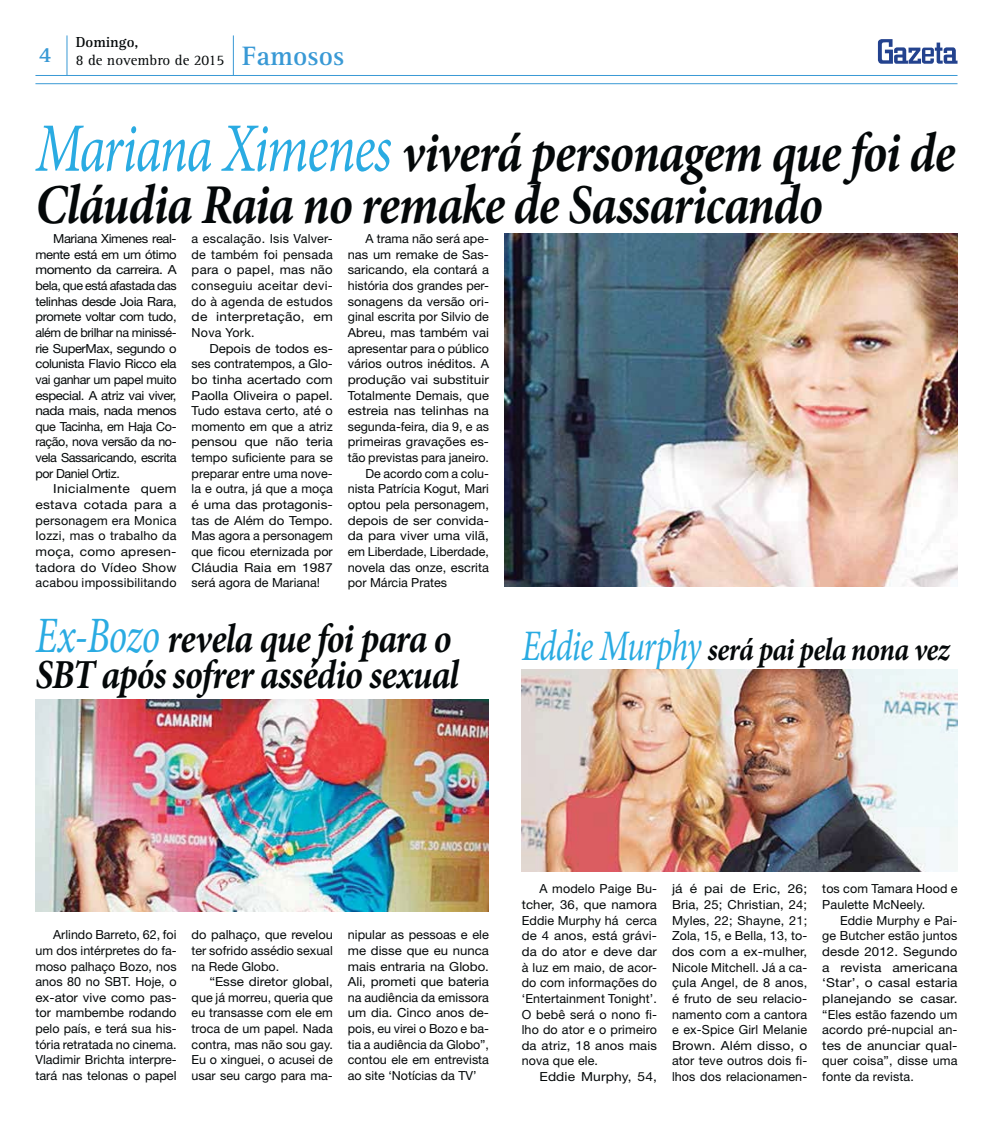
<style>
.page{position:relative;width:993px;height:1124px;background:#fff}
.page>*{position:absolute;margin:0;border:0;box-sizing:border-box;transform-origin:0 0}
.t1{font:italic 700 56.25px/52.5px "Minion Pro";letter-spacing:-.02em;color:#040809;scale:.87 1}
.t2{font:italic 700 41.25px/36.1px "Minion Pro";letter-spacing:-.02em;color:#040809;scale:.87 1}
.t3{font:italic 700 32.38px "Minion Pro";letter-spacing:-.02em;color:#040809;scale:.87 1}
.t4{font:700 27.5px "Rotis Serif";color:#3999d5}
.t5{font:700 22.5px "Rotis Serif";color:#3999d5}
.t6{font:15px "Rotis Serif";color:#040809}
.t7{font:700 15px "Rotis Serif";color:#040809}
.t8{font:12.5px/15.6px "Helvetica Neue";color:#040809;text-align:justify}
.t9{font:12.5px/15.6px "Helvetica Neue";color:#040809;text-align:justify;scale:1.1 1}
.t10{font:12.5px/15.6px "Helvetica Neue";color:#040809;text-align:justify;scale:1.06 1}
.t11{font:12.5px/15.6px "Helvetica Neue";color:#040809;text-align:justify;scale:1.07 1}
.t12{font:12.5px "Helvetica Neue";color:#040809;scale:1.09 1}
.t13{font:12.5px "Helvetica Neue";color:#040809;scale:1.04 1}
.s1{font-weight:400;font-size:69.38px;color:#2aabe2}
.s2{font-weight:400;font-size:51px;color:#2aabe2}
.s3{font-weight:400;font-size:43.5px;color:#2aabe2}
</style>
<div class="page">
<svg style="left:877px;top:39px;width:80px;height:25px"></svg>
<hr style="left:35px;top:83px;width:922px;height:1px;background:#3999d5">
<hr style="left:35px;top:75px;width:922px;height:1px;background:#3999d5">
<hr style="left:67px;top:35px;width:1px;height:40px;background:#3999d5">
<hr style="left:233px;top:35px;width:1px;height:40px;background:#3999d5">
<img style="left:35px;top:699px;width:454px;height:212px">
<img style="left:504px;top:233px;width:453px;height:353px">
<img style="left:521px;top:669px;width:436px;height:201px">
<p class="t7" style="left:76px;top:36px;width:64px">Domingo,</p>
<p class="t6" style="left:76px;top:54px;width:150px">8 de novembro de 2015</p>
<h3 class="t5" style="left:39px;top:46px;width:14px">4</h3>
<h3 class="t4" style="left:242px;top:45px;width:103px">Famosos</h3>
<h1 class="t1" style="left:35px;top:131px;width:1058px"><span class="s1">Mariana Ximenes</span> viverá personagem que foi de<br>Cláudia Raia no remake de Sassaricando</h1>
<p class="t8" style="left:35px;top:232px;width:143px;text-indent:18px">Mariana Ximenes real&shy;mente está em um ótimo momento da carreira. A bela, que está afastada das telinhas desde Joia Rara, promete voltar com tudo, além de brilhar na minissé&shy;rie SuperMax, segundo o colunista Flavio Ricco ela vai ganhar um papel muito especial. A atriz vai viver, nada mais, nada menos que Tacinha, em Haja Co&shy;ração, nova versão da no&shy;vela Sassaricando, escrita por Daniel Ortiz.</p>
<p class="t9" style="left:35px;top:482px;width:130px;text-indent:18px">Inicialmente quem estava cotada para a personagem era Monica Iozzi, mas o trabalho da moça, como apresen&shy;tadora do Vídeo Show acabou impossibilitando</p>
<p class="t8" style="left:191px;top:232px;width:143px">a escalação. Isis Valver&shy;de também foi pensada para o papel, mas não conseguiu aceitar devi&shy;do à agenda de estudos de interpretação, em Nova York.</p>
<p class="t10" style="left:191px;top:341px;width:135px;text-indent:18px">Depois de todos es&shy;ses contratempos, a Glo&shy;bo tinha acertado com Paolla Oliveira o papel.<br>Tudo estava certo, até o momento em que a atriz pensou que não teria tempo suficiente para se preparar entre uma nove&shy;la e outra, já que a moça é uma das protagonis&shy;tas de Além do Tempo.<br>Mas agora a personagem que ficou eternizada por Cláudia Raia em 1987 será agora de Mariana!</p>
<p class="t8" style="left:365px;top:232px;width:125px">A trama não será ape-</p>
<p class="t8" style="left:348px;top:248px;width:143px">nas um remake de Sas-</p>
<p class="t8" style="left:348px;top:263px;width:143px">saricando, ela contará a</p>
<p class="t8" style="left:348px;top:279px;width:143px">história dos grandes per-</p>
<p class="t8" style="left:348px;top:294px;width:143px">sonagens da versão ori-</p>
<p class="t8" style="left:348px;top:310px;width:143px">ginal escrita por Silvio de</p>
<p class="t13" style="left:348px;top:328px;width:137px">Abreu, mas também vai</p>
<p class="t8" style="left:348px;top:341px;width:143px">apresentar para o público</p>
<p class="t8" style="left:348px;top:357px;width:143px">vários outros inéditos. A</p>
<p class="t12" style="left:348px;top:375px;width:131px">produção vai substituir</p>
<p class="t8" style="left:348px;top:388px;width:143px">Totalmente Demais, que</p>
<p class="t9" style="left:348px;top:404px;width:130px">estreia nas telinhas na</p>
<p class="t8" style="left:348px;top:419px;width:143px">segunda-feira, dia 9, e as</p>
<p class="t8" style="left:348px;top:435px;width:143px">primeiras gravações es-</p>
<p class="t8" style="left:348px;top:451px;width:143px">tão previstas para janeiro.</p>
<p class="t8" style="left:365px;top:466px;width:125px">De acordo com a colu-</p>
<p class="t8" style="left:348px;top:482px;width:143px">nista Patrícia Kogut, Mari</p>
<p class="t8" style="left:348px;top:498px;width:143px">optou pela personagem,</p>
<p class="t11" style="left:348px;top:513px;width:133px">depois de ser convida-</p>
<p class="t12" style="left:348px;top:531px;width:131px">da para viver uma vilã,</p>
<p class="t8" style="left:348px;top:544px;width:143px">em Liberdade, Liberdade,</p>
<p class="t8" style="left:348px;top:560px;width:143px">novela das onze, escrita</p>
<p class="t8" style="left:348px;top:576px;width:101px">por Márcia Prates</p>
<h2 class="t2" style="left:35px;top:624px;width:488px"><span class="s2">Ex-Bozo</span> revela que foi para o<br>SBT após sofrer assédio sexual</h2>
<h3 class="t3" style="left:521px;top:636px;width:493px"><span class="s3">Eddie Murphy</span> será pai pela nona vez</h3>
<p class="t8" style="left:35px;top:928px;width:143px;text-indent:18px">Arlindo Barreto, 62, foi um dos intérpretes do fa&shy;moso palhaço Bozo, nos anos 80 no SBT. Hoje, o ex-ator vive como pas&shy;tor mambembe rodando pelo país, e terá sua his&shy;tória retratada no cinema.<br>Vladimir Brichta interpre&shy;tará nas telonas o papel</p>
<p class="t8" style="left:191px;top:928px;width:143px">do palhaço, que revelou ter sofrido assédio sexual na Rede Globo.</p>
<p class="t11" style="left:191px;top:975px;width:133px;text-indent:18px">“Esse diretor global, que já morreu, queria que eu transasse com ele em troca de um papel. Nada contra, mas não sou gay.<br>Eu o xinguei, o acusei de usar seu cargo para ma-</p>
<p class="t8" style="left:348px;top:928px;width:143px">nipular as pessoas e ele me disse que eu nunca mais entraria na Globo.<br>Ali, prometi que bateria na audiência da emissora um dia. Cinco anos de&shy;pois, eu virei o Bozo e ba&shy;tia a audiência da Globo”, contou ele em entrevista ao site ‘Notícias da TV’</p>
<p class="t8" style="left:521px;top:882px;width:137px;text-indent:18px">A modelo Paige Bu&shy;tcher, 36, que namora Eddie Murphy há cerca de 4 anos, está grávi&shy;da do ator e deve dar à luz em maio, de acor&shy;do com informações do ‘Entertainment Tonight’.<br>O bebê será o nono fi&shy;lho do ator e o primeiro da atriz, 18 anos mais nova que ele.</p>
<p class="t9" style="left:539px;top:1069px;width:108px">Eddie Murphy, 54,</p>
<p class="t9" style="left:671px;top:882px;width:124px">já é pai de Eric, 26; Bria, 25; Christian, 24; Myles, 22; Shayne, 21; Zola, 15, e Bella, 13, to&shy;dos com a ex-mulher, Nicole Mitchell. Já a ca&shy;çula Angel, de 8 anos, é fruto de seu relacio&shy;namento com a cantora e ex-Spice Girl Melanie Brown. Além disso, o ator teve outros dois fi&shy;lhos dos relacionamen-</p>
<p class="t8" style="left:822px;top:882px;width:137px">tos com Tamara Hood e<br>Paulette McNeely.</p>
<p class="t8" style="left:822px;top:913px;width:137px;text-indent:18px">Eddie Murphy e Pai&shy;ge Butcher estão juntos desde 2012. Segundo a revista americana ‘Star’, o casal estaria planejando se casar. “Eles estão fazendo um acordo pré-nupcial an&shy;tes de anunciar qual&shy;quer coisa”, disse uma fonte da revista.</p>
</div>
